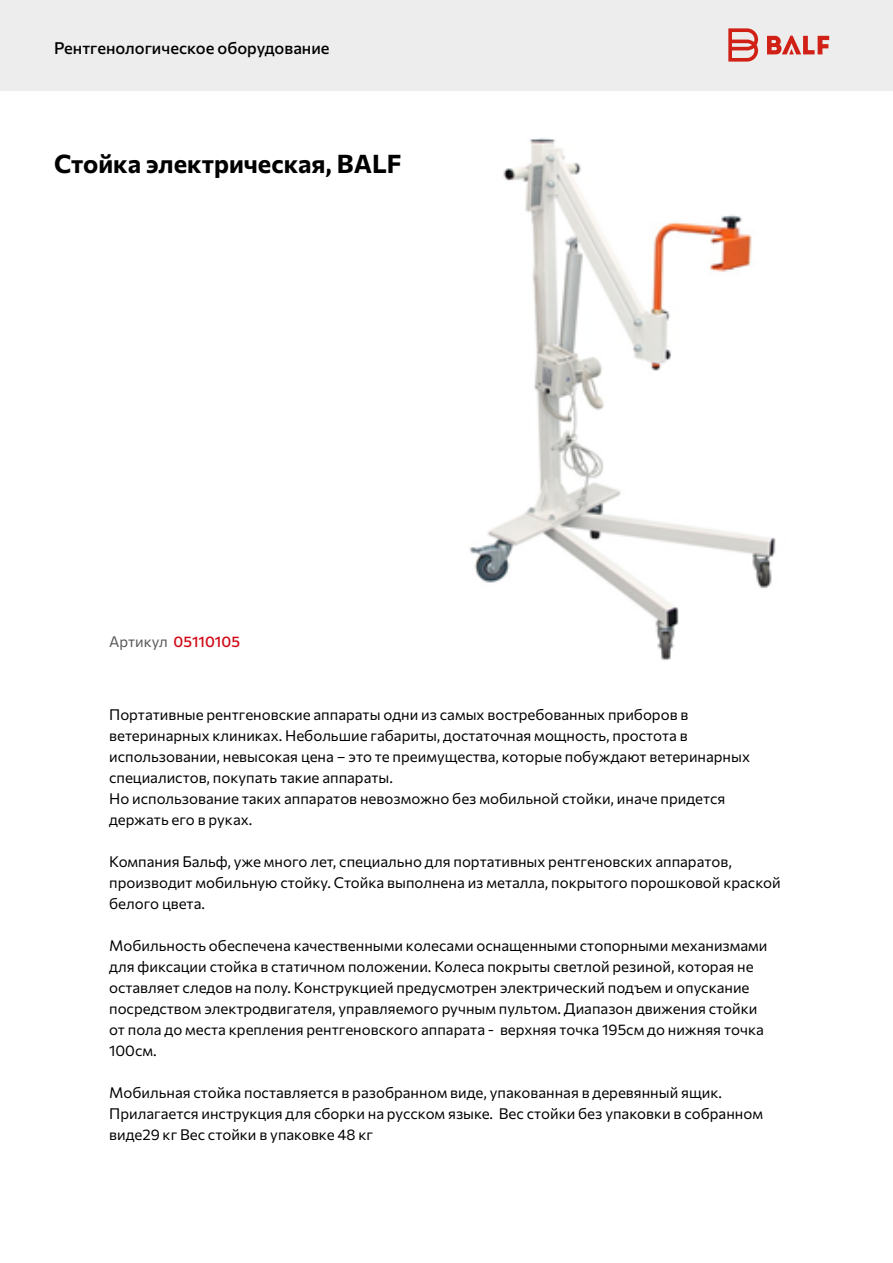
<style>
.page{position:relative;width:893px;height:1263px;background:#fff}
.page>*{position:absolute;margin:0;border:0;box-sizing:border-box;transform-origin:0 0}
.t1{font:700 25.5px "Commissioner";color:#000}
.t2{font:500 16.5px "Commissioner";color:#000}
.t3{font:15px/21px "Commissioner";color:#000}
.t4{font:500 15px "Commissioner";color:#d20a18}
.s1{font-weight:400;color:#575756}
</style>
<div class="page">
<div style="left:0;top:0;width:893px;height:90px;background:#ededed"></div>
<svg style="left:728px;top:28px;width:101px;height:34px"></svg>
<img style="left:469px;top:138px;width:307px;height:523px">
<p class="t2" style="left:54px;top:34px;width:277px">Рентгенологическое оборудование</p>
<h1 class="t1" style="left:54px;top:143px;width:349px">Стойка электрическая, BALF</h1>
<p class="t4" style="left:109px;top:629px;width:132px"><span class="s1">Артикул</span> 05110105</p>
<p class="t3" style="left:109px;top:702px;width:642px">Портативные рентгеновские аппараты одни из самых востребованных приборов в ветеринарных клиниках. Небольшие габариты, достаточная мощность, простота в использовании, невысокая цена – это те преимущества, которые побуждают ветеринарных специалистов, покупать такие аппараты.<br>Но использование таких аппаратов невозможно без мобильной стойки, иначе придется держать его в руках.</p>
<p class="t3" style="left:109px;top:849px;width:673px">Компания Бальф, уже много лет, специально для портативных рентгеновских аппаратов, производит мобильную стойку. Стойка выполнена из металла, покрытого порошковой краской белого цвета.</p>
<p class="t3" style="left:109px;top:933px;width:660px">Мобильность обеспечена качественными колесами оснащенными стопорными механизмами для фиксации стойка в статичном положении. Колеса покрыты светлой резиной, которая не оставляет следов на полу. Конструкцией предусмотрен электрический подъем и опускание посредством электродвигателя, управляемого ручным пультом. Диапазон движения стойки от пола до места крепления рентгеновского аппарата - верхняя точка 195см до нижняя точка 100см.</p>
<p class="t3" style="left:109px;top:1080px;width:655px">Мобильная стойка поставляется в разобранном виде, упакованная в деревянный ящик.<br>Прилагается инструкция для сборки на русском языке. Вес стойки без упаковки в собранном виде29 кг Вес стойки в упаковке 48 кг</p>
</div>
